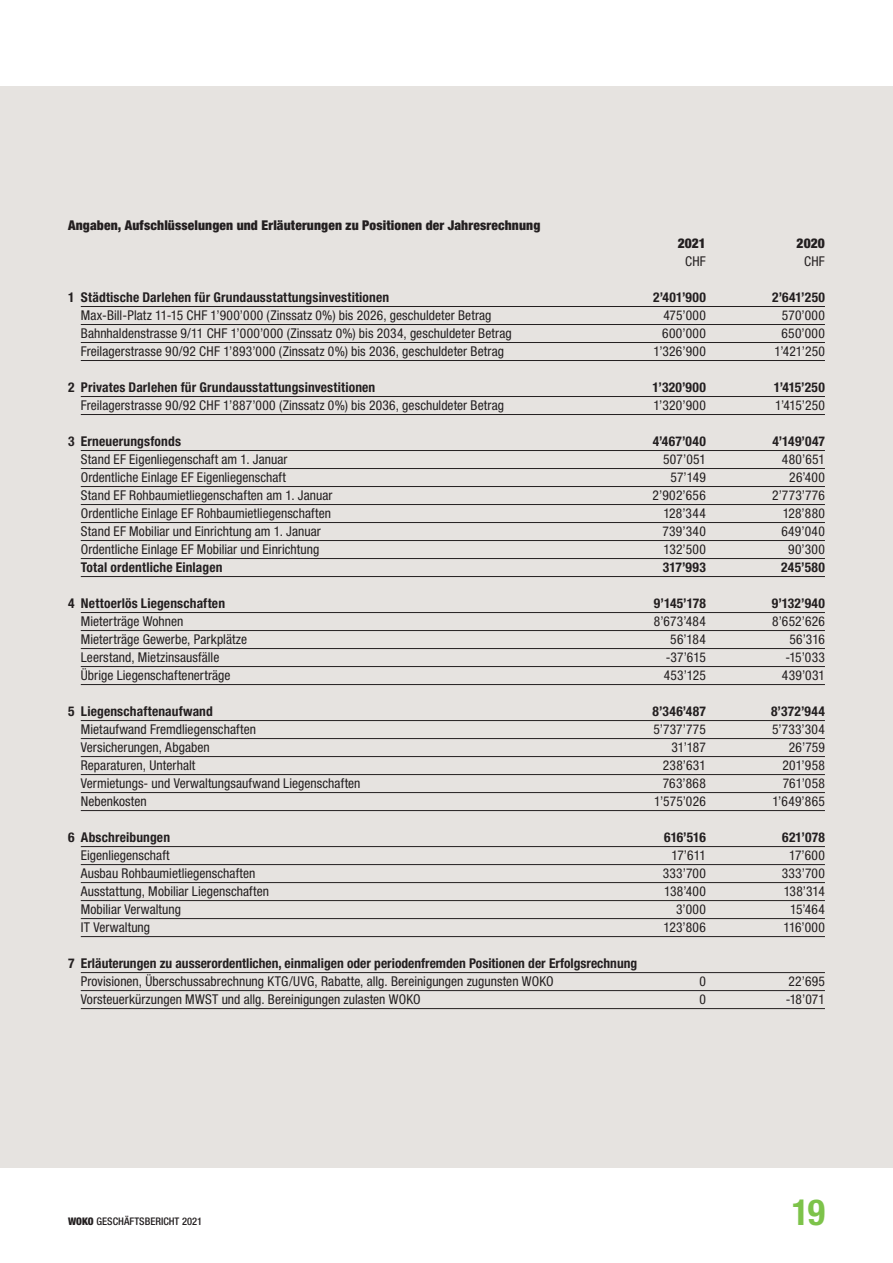
<style>
.page{position:relative;width:893px;height:1263px;background:#fff}
.page>*{position:absolute;margin:0;border:0;box-sizing:border-box;transform-origin:0 0}
.t1{font:700 condensed 36px "Helvetica Neue LT Std";color:#7dc34a}
.t2{font:condensed 13.5px "Helvetica Neue LT Std";letter-spacing:.005em;color:#231f20}
.t3{font:700 condensed 13.5px "Helvetica Neue LT Std";letter-spacing:.01em;color:#231f20}
.t4{font:900 condensed 13.5px "Helvetica Neue LT Std";letter-spacing:.01em;color:#231f20}
.t5{font:500 condensed 10.5px "Helvetica Neue LT Std";color:#231f20}
.s1{font-weight:900}
</style>
<div class="page">
<div style="left:0;top:86px;width:893px;height:1081px;background:#e6e3e0"></div>
<hr style="left:81px;top:306px;width:744px;height:1px;background:#231f20">
<hr style="left:81px;top:324px;width:744px;height:1px;background:#231f20">
<hr style="left:81px;top:342px;width:744px;height:1px;background:#231f20">
<hr style="left:81px;top:360px;width:744px;height:1px;background:#231f20">
<hr style="left:81px;top:396px;width:744px;height:1px;background:#231f20">
<hr style="left:81px;top:414px;width:744px;height:1px;background:#231f20">
<hr style="left:81px;top:450px;width:744px;height:1px;background:#231f20">
<hr style="left:81px;top:468px;width:744px;height:1px;background:#231f20">
<hr style="left:81px;top:486px;width:744px;height:1px;background:#231f20">
<hr style="left:81px;top:504px;width:744px;height:1px;background:#231f20">
<hr style="left:81px;top:522px;width:744px;height:1px;background:#231f20">
<hr style="left:81px;top:540px;width:744px;height:1px;background:#231f20">
<hr style="left:81px;top:558px;width:744px;height:1px;background:#231f20">
<hr style="left:81px;top:576px;width:744px;height:1px;background:#231f20">
<hr style="left:81px;top:612px;width:744px;height:1px;background:#231f20">
<hr style="left:81px;top:630px;width:744px;height:1px;background:#231f20">
<hr style="left:81px;top:648px;width:744px;height:1px;background:#231f20">
<hr style="left:81px;top:666px;width:744px;height:1px;background:#231f20">
<hr style="left:81px;top:684px;width:744px;height:1px;background:#231f20">
<hr style="left:81px;top:720px;width:744px;height:1px;background:#231f20">
<hr style="left:81px;top:738px;width:744px;height:1px;background:#231f20">
<hr style="left:81px;top:756px;width:744px;height:1px;background:#231f20">
<hr style="left:81px;top:774px;width:744px;height:1px;background:#231f20">
<hr style="left:81px;top:792px;width:744px;height:1px;background:#231f20">
<hr style="left:81px;top:810px;width:744px;height:1px;background:#231f20">
<hr style="left:81px;top:846px;width:744px;height:1px;background:#231f20">
<hr style="left:81px;top:864px;width:744px;height:1px;background:#231f20">
<hr style="left:81px;top:882px;width:744px;height:1px;background:#231f20">
<hr style="left:81px;top:900px;width:744px;height:1px;background:#231f20">
<hr style="left:81px;top:918px;width:744px;height:1px;background:#231f20">
<hr style="left:81px;top:936px;width:744px;height:1px;background:#231f20">
<hr style="left:81px;top:972px;width:744px;height:1px;background:#231f20">
<hr style="left:81px;top:990px;width:744px;height:1px;background:#231f20">
<hr style="left:81px;top:1008px;width:744px;height:1px;background:#231f20">
<p class="t4" style="left:68px;top:217px;width:474px">Angaben, Aufschlüsselungen und Erläuterungen zu Positionen der Jahresrechnung</p>
<p class="t4" style="left:678px;top:235px;width:30px">2021</p>
<p class="t4" style="left:797px;top:235px;width:30px">2020</p>
<p class="t2" style="left:685px;top:253px;width:22px">CHF</p>
<p class="t2" style="left:804px;top:253px;width:22px">CHF</p>
<p class="t3" style="left:68px;top:289px;width:323px">1 Städtische Darlehen für Grundausstattungsinvestitionen</p>
<p class="t3" style="left:653px;top:289px;width:54px">2’401’900</p>
<p class="t3" style="left:772px;top:289px;width:54px">2’641’250</p>
<p class="t2" style="left:81px;top:307px;width:412px">Max-Bill-Platz 11-15 CHF 1’900’000 (Zinssatz 0%) bis 2026, geschuldeter Betrag</p>
<p class="t2" style="left:663px;top:307px;width:44px">475’000</p>
<p class="t2" style="left:782px;top:307px;width:45px">570’000</p>
<p class="t2" style="left:81px;top:325px;width:432px">Bahnhaldenstrasse 9/11 CHF 1’000’000 (Zinssatz 0%) bis 2034, geschuldeter Betrag</p>
<p class="t2" style="left:662px;top:325px;width:45px">600’000</p>
<p class="t2" style="left:781px;top:325px;width:45px">650’000</p>
<p class="t2" style="left:81px;top:343px;width:425px">Freilagerstrasse 90/92 CHF 1’893’000 (Zinssatz 0%) bis 2036, geschuldeter Betrag</p>
<p class="t2" style="left:653px;top:343px;width:54px">1’326’900</p>
<p class="t2" style="left:775px;top:343px;width:52px">1’421’250</p>
<p class="t3" style="left:68px;top:379px;width:309px">2 Privates Darlehen für Grundausstattungsinvestitionen</p>
<p class="t3" style="left:653px;top:379px;width:55px">1’320’900</p>
<p class="t3" style="left:774px;top:379px;width:53px">1’415’250</p>
<p class="t2" style="left:81px;top:397px;width:425px">Freilagerstrasse 90/92 CHF 1’887’000 (Zinssatz 0%) bis 2036, geschuldeter Betrag</p>
<p class="t2" style="left:653px;top:397px;width:54px">1’320’900</p>
<p class="t2" style="left:775px;top:397px;width:51px">1’415’250</p>
<p class="t3" style="left:68px;top:433px;width:114px">3 Erneuerungsfonds</p>
<p class="t3" style="left:653px;top:433px;width:55px">4’467’040</p>
<p class="t3" style="left:772px;top:433px;width:54px">4’149’047</p>
<p class="t2" style="left:81px;top:451px;width:208px">Stand EF Eigenliegenschaft am 1. Januar</p>
<p class="t2" style="left:663px;top:451px;width:44px">507’051</p>
<p class="t2" style="left:782px;top:451px;width:44px">480’651</p>
<p class="t2" style="left:81px;top:469px;width:207px">Ordentliche Einlage EF Eigenliegenschaft</p>
<p class="t2" style="left:670px;top:469px;width:37px">57’149</p>
<p class="t2" style="left:789px;top:469px;width:37px">26’400</p>
<p class="t2" style="left:81px;top:487px;width:253px">Stand EF Rohbaumietliegenschaften am 1. Januar</p>
<p class="t2" style="left:652px;top:487px;width:55px">2’902’656</p>
<p class="t2" style="left:772px;top:487px;width:54px">2’773’776</p>
<p class="t2" style="left:81px;top:505px;width:252px">Ordentliche Einlage EF Rohbaumietliegenschaften</p>
<p class="t2" style="left:663px;top:505px;width:44px">128’344</p>
<p class="t2" style="left:783px;top:505px;width:44px">128’880</p>
<p class="t2" style="left:81px;top:523px;width:242px">Stand EF Mobiliar und Einrichtung am 1. Januar</p>
<p class="t2" style="left:663px;top:523px;width:45px">739’340</p>
<p class="t2" style="left:781px;top:523px;width:45px">649’040</p>
<p class="t2" style="left:81px;top:541px;width:240px">Ordentliche Einlage EF Mobiliar und Einrichtung</p>
<p class="t2" style="left:663px;top:541px;width:44px">132’500</p>
<p class="t2" style="left:788px;top:541px;width:38px">90’300</p>
<p class="t3" style="left:81px;top:559px;width:143px">Total ordentliche Einlagen</p>
<p class="t3" style="left:663px;top:559px;width:44px">317’993</p>
<p class="t3" style="left:781px;top:559px;width:45px">245’580</p>
<p class="t3" style="left:68px;top:595px;width:159px">4 Nettoerlös Liegenschaften</p>
<p class="t3" style="left:654px;top:595px;width:53px">9’145’178</p>
<p class="t3" style="left:772px;top:595px;width:55px">9’132’940</p>
<p class="t2" style="left:81px;top:613px;width:104px">Mieterträge Wohnen</p>
<p class="t2" style="left:654px;top:613px;width:53px">8’673’484</p>
<p class="t2" style="left:772px;top:613px;width:54px">8’652’626</p>
<p class="t2" style="left:81px;top:631px;width:168px">Mieterträge Gewerbe, Parkplätze</p>
<p class="t2" style="left:670px;top:631px;width:37px">56’184</p>
<p class="t2" style="left:789px;top:631px;width:37px">56’316</p>
<p class="t2" style="left:81px;top:649px;width:140px">Leerstand, Mietzinsausfälle</p>
<p class="t2" style="left:666px;top:649px;width:42px">-37’615</p>
<p class="t2" style="left:785px;top:649px;width:41px">-15’033</p>
<p class="t2" style="left:81px;top:667px;width:151px">Übrige Liegenschaftenerträge</p>
<p class="t2" style="left:664px;top:667px;width:44px">453’125</p>
<p class="t2" style="left:782px;top:667px;width:45px">439’031</p>
<p class="t3" style="left:68px;top:703px;width:146px">5 Liegenschaftenaufwand</p>
<p class="t3" style="left:653px;top:703px;width:55px">8’346’487</p>
<p class="t3" style="left:771px;top:703px;width:55px">8’372’944</p>
<p class="t2" style="left:81px;top:721px;width:177px">Mietaufwand Fremdliegenschaften</p>
<p class="t2" style="left:653px;top:721px;width:54px">5’737’775</p>
<p class="t2" style="left:772px;top:721px;width:54px">5’733’304</p>
<p class="t2" style="left:81px;top:739px;width:130px">Versicherungen, Abgaben</p>
<p class="t2" style="left:671px;top:739px;width:36px">31’187</p>
<p class="t2" style="left:789px;top:739px;width:38px">26’759</p>
<p class="t2" style="left:81px;top:757px;width:116px">Reparaturen, Unterhalt</p>
<p class="t2" style="left:663px;top:757px;width:44px">238’631</p>
<p class="t2" style="left:782px;top:757px;width:44px">201’958</p>
<p class="t2" style="left:81px;top:775px;width:281px">Vermietungs- und Verwaltungsaufwand Liegenschaften</p>
<p class="t2" style="left:663px;top:775px;width:45px">763’868</p>
<p class="t2" style="left:783px;top:775px;width:44px">761’058</p>
<p class="t2" style="left:81px;top:793px;width:67px">Nebenkosten</p>
<p class="t2" style="left:654px;top:793px;width:53px">1’575’026</p>
<p class="t2" style="left:772px;top:793px;width:54px">1’649’865</p>
<p class="t3" style="left:68px;top:829px;width:104px">6 Abschreibungen</p>
<p class="t3" style="left:664px;top:829px;width:43px">616’516</p>
<p class="t3" style="left:782px;top:829px;width:44px">621’078</p>
<p class="t2" style="left:81px;top:847px;width:91px">Eigenliegenschaft</p>
<p class="t2" style="left:671px;top:847px;width:36px">17’611</p>
<p class="t2" style="left:789px;top:847px;width:37px">17’600</p>
<p class="t2" style="left:81px;top:865px;width:176px">Ausbau Rohbaumietliegenschaften</p>
<p class="t2" style="left:663px;top:865px;width:45px">333’700</p>
<p class="t2" style="left:782px;top:865px;width:45px">333’700</p>
<p class="t2" style="left:81px;top:883px;width:190px">Ausstattung, Mobiliar Liegenschaften</p>
<p class="t2" style="left:664px;top:883px;width:43px">138’400</p>
<p class="t2" style="left:784px;top:883px;width:43px">138’314</p>
<p class="t2" style="left:81px;top:901px;width:102px">Mobiliar Verwaltung</p>
<p class="t2" style="left:676px;top:901px;width:31px">3’000</p>
<p class="t2" style="left:790px;top:901px;width:36px">15’464</p>
<p class="t2" style="left:81px;top:919px;width:71px">IT Verwaltung</p>
<p class="t2" style="left:664px;top:919px;width:44px">123’806</p>
<p class="t2" style="left:783px;top:919px;width:43px">116’000</p>
<p class="t3" style="left:68px;top:955px;width:571px">7 Erläuterungen zu ausserordentlichen, einmaligen oder periodenfremden Positionen der Erfolgsrechnung</p>
<p class="t2" style="left:81px;top:973px;width:474px">Provisionen, Überschussabrechnung KTG/UVG, Rabatte, allg. Bereinigungen zugunsten WOKO</p>
<p class="t2" style="left:699px;top:973px;width:8px">0</p>
<p class="t2" style="left:788px;top:973px;width:38px">22’695</p>
<p class="t2" style="left:81px;top:991px;width:341px">Vorsteuerkürzungen MWST und allg. Bereinigungen zulasten WOKO</p>
<p class="t2" style="left:699px;top:991px;width:8px">0</p>
<p class="t2" style="left:786px;top:991px;width:41px">-18’071</p>
<p class="t5" style="left:68px;top:1215px;width:136px"><span class="s1">WOKO</span> GESCHÄFTSBERICHT 2021</p>
<h1 class="t1" style="left:792px;top:1190px;width:35px">19</h1>
</div>
